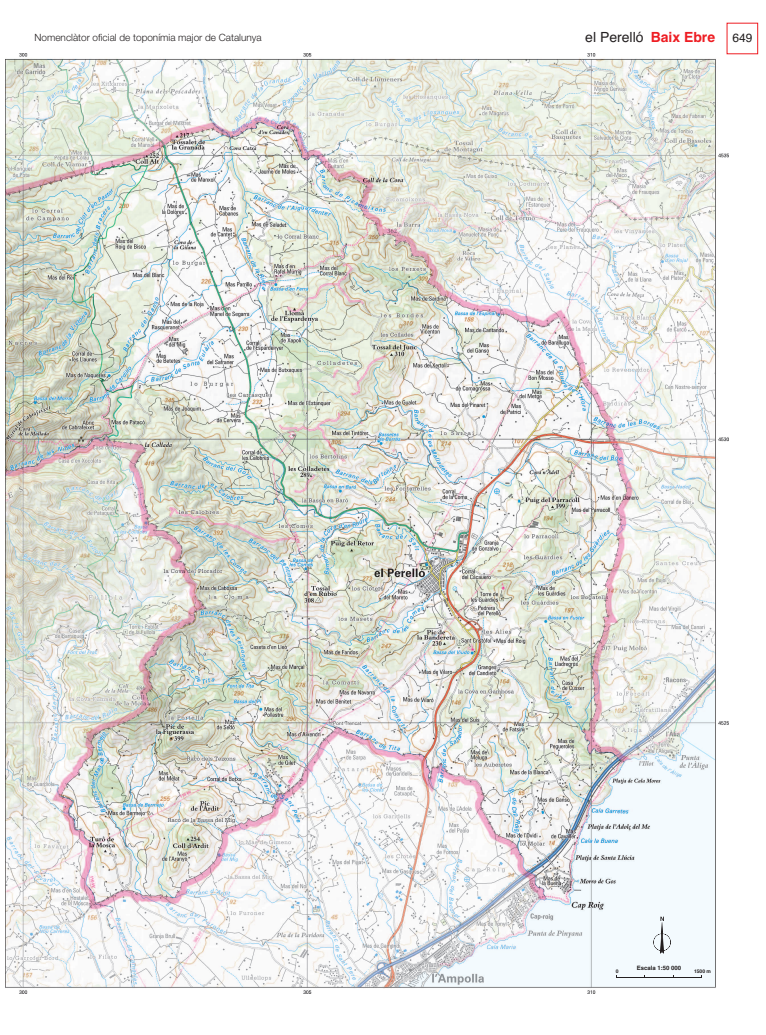
<style>
.page{position:relative;width:766px;height:1035px;background:#fff}
.page>*{position:absolute;margin:0;border:0;box-sizing:border-box;transform-origin:0 0}
.t1{font:14px "Helvetica";color:#231f20}
.t2{font:300 10px "Helvetica Neue";color:#231f20}
.t3{font:700 6px "Helvetica";color:#231f20}
.t4{font:700 5px "Helvetica";color:#231f20}
.s1{font-weight:700;color:#ee1d23}
.s2{font-size:12px}
</style>
<div class="page">
<img style="left:5px;top:53px;width:723px;height:940px">
<hr style="left:616px;top:977px;width:85px;height:1px;background:#231f20">
<svg style="left:653px;top:916px;width:17px;height:37px"></svg>
<p class="t2" style="left:35px;top:34px;width:228px">Nomenclàtor oficial de toponímia major de Catalunya</p>
<p class="t1" style="left:585px;top:29px;width:168px">el Perelló <span class="s1">Baix Ebre</span> <span class="s2">649</span></p>
<p class="t3" style="left:636px;top:964px;width:46px">Escala 1:50 000</p>
<p class="t4" style="left:615px;top:968px;width:4px">0</p>
<p class="t4" style="left:693px;top:968px;width:18px">1500 m</p>
</div>
